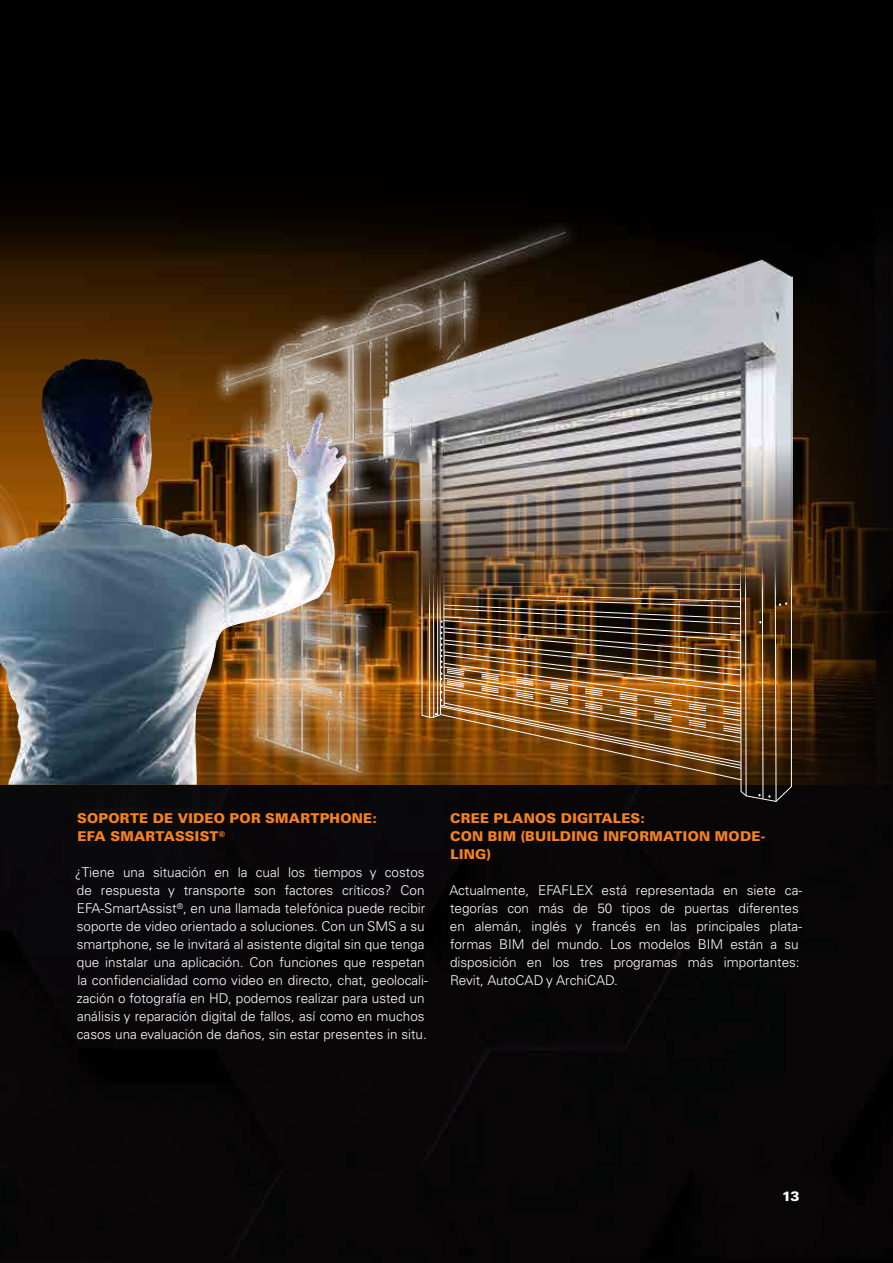
<style>
.page{position:relative;width:893px;height:1263px;background:#090607}
.page>*{position:absolute;margin:0;border:0;box-sizing:border-box;transform-origin:0 0}
.t1{font:300 13.5px/18px "Univers LT Pro 45";color:#fff}
.t2{font:900 13.5px/18px "Univers LT Pro 75";letter-spacing:.015em;color:#f58220}
.t3{font:900 13.5px "Univers LT Pro 75";color:#fff}
</style>
<div class="page">
<img style="left:0;top:255px;width:889px;height:530px">
<img style="left:608px;top:255px;width:184px;height:277px">
<img style="left:608px;top:532px;width:184px;height:270px">
<img style="left:208px;top:255px;width:400px;height:530px">
<img style="left:0;top:358px;width:347px;height:427px">
<div style="left:0;top:0;width:893px;height:255px;background:#000"></div>
<p class="t2" style="left:77px;top:809px;width:301px">SOPORTE DE VIDEO POR SMARTPHONE:<br>EFA SMARTASSIST<sup>®</sup></p>
<p class="t1" style="left:75px;top:863px;width:354px">¿Tiene una situación en la cual los tiempos y costos de respuesta y transporte son factores críticos? Con EFA-SmartAssist<sup>®</sup>, en una llamada telefónica puede recibir soporte de video orientado a soluciones. Con un SMS a su smartphone, se le invitará al asistente digital sin que tenga que instalar una aplicación. Con funciones que respetan la confidencialidad como video en directo, chat, geolocali&shy;zación o fotografía en HD, podemos realizar para usted un análisis y reparación digital de fallos, así como en muchos casos una evaluación de daños, sin estar presentes in situ.</p>
<p class="t2" style="left:450px;top:809px;width:317px">CREE PLANOS DIGITALES:<br>CON BIM (BUILDING INFORMATION MODE-<br>LING)</p>
<p class="t1" style="left:449px;top:881px;width:354px">Actualmente, EFAFLEX está representada en siete ca&shy;tegorías con más de 50 tipos de puertas diferentes en alemán, inglés y francés en las principales plata&shy;formas BIM del mundo. Los modelos BIM están a su disposición en los tres programas más importantes:<br>Revit, AutoCAD y ArchiCAD.</p>
<p class="t3" style="left:782px;top:1188px;width:19px">13</p>
</div>
